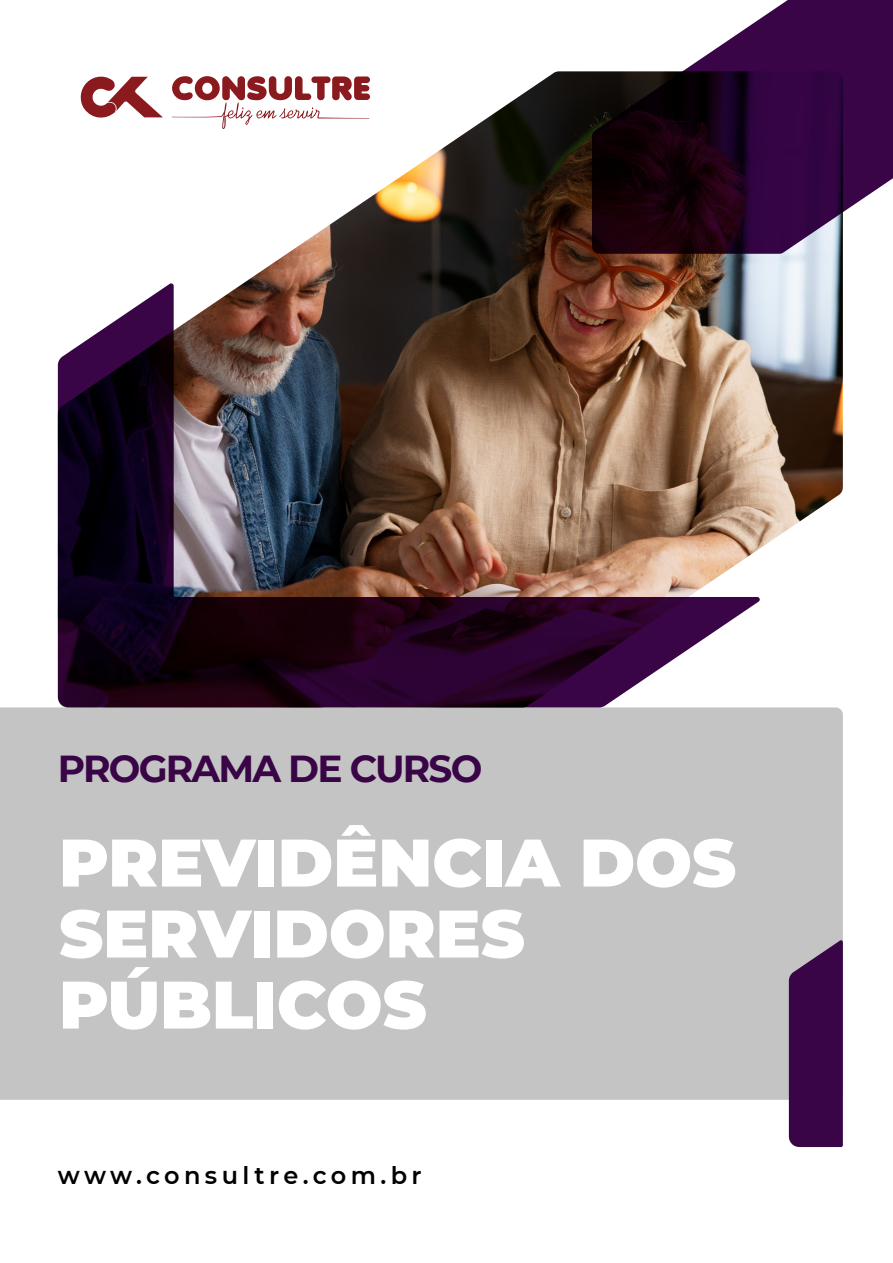
<style>
.page{position:relative;width:893px;height:1263px;background:#fff}
.page>*{position:absolute;margin:0;border:0;box-sizing:border-box;transform-origin:0 0}
.t1{font:900 67.05px/70.9px "Montserrat";color:#fff}
.t2{font:700 37.5px "Montserrat";letter-spacing:-.05em;color:#3a0546}
.t3{font:600 24px "Montserrat";letter-spacing:.185em;color:#000}
</style>
<div class="page">
<div style="left:0;top:707px;width:843px;height:393px;background:#c4c4c4"></div>
<img style="left:80px;top:71px;width:763px;height:477px">
<svg style="left:592px;top:0;width:301px;height:254px"></svg>
<svg style="left:789px;top:940px;width:54px;height:207px"></svg>
<img style="left:58px;top:283px;width:702px;height:424px">
<p class="t2" style="left:58px;top:741px;width:426px">PROGRAMA DE CURSO</p>
<p class="t1" style="left:59px;top:823px;width:678px">PREVIDÊNCIA DOS<br>SERVIDORES<br>PÚBLICOS</p>
<p class="t3" style="left:58px;top:1159px;width:365px">www.consultre.com.br</p>
</div>
